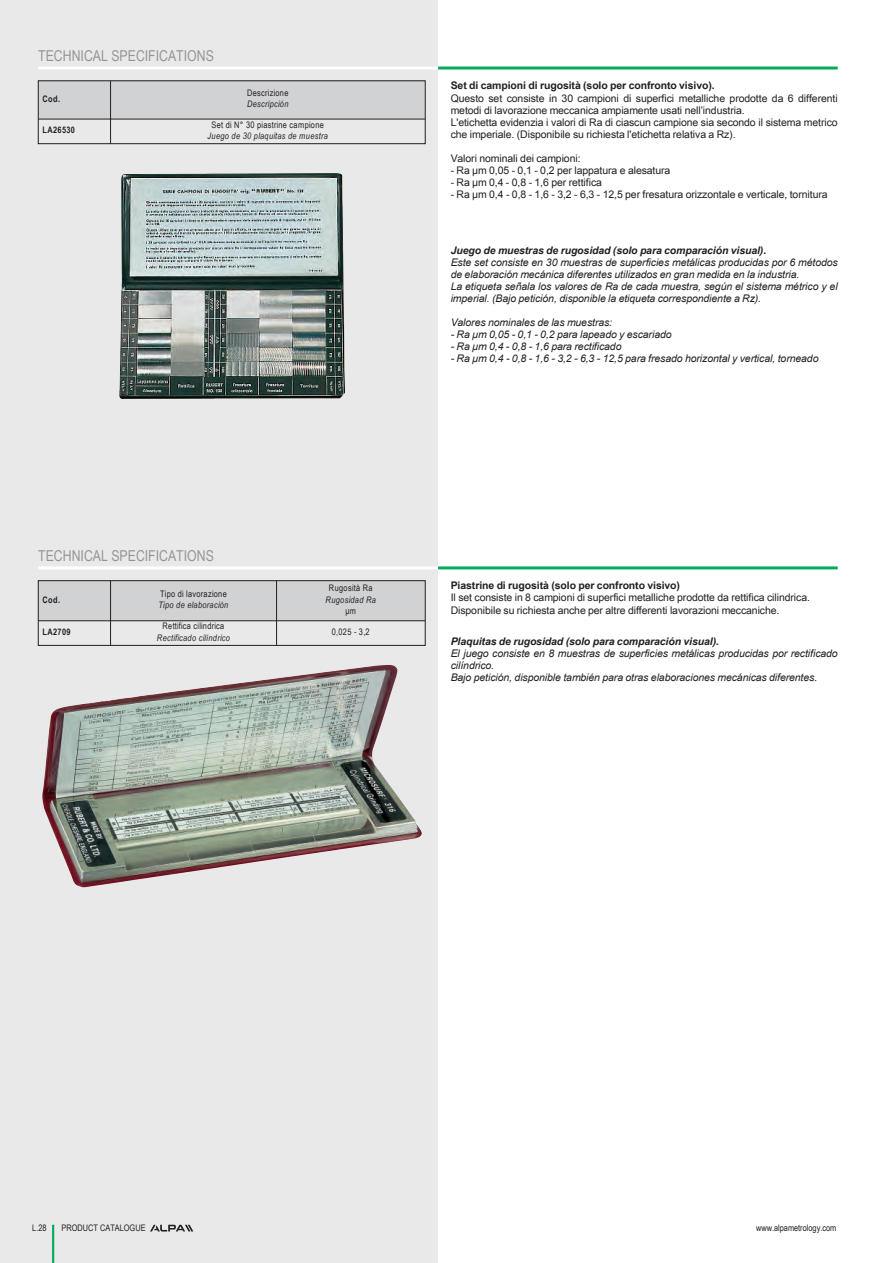
<style>
.page{position:relative;width:893px;height:1263px;background:#fff}
.page>*{position:absolute;margin:0;border:0;box-sizing:border-box;transform-origin:0 0}
.t1{font:15px "Arial Link Narrow";color:#939598}
.t2{font:italic 10.5px/12px "Arial Link";letter-spacing:-.01em;color:#231f20}
.t3{font:10.5px/12px "Arial Link";letter-spacing:-.01em;color:#231f20}
.t4{font:italic 700 10.5px "Arial Link";letter-spacing:-.01em;color:#231f20}
.t5{font:700 10.5px "Arial Link";letter-spacing:-.01em;color:#231f20}
.t6{font:italic 9px "Arial Link Narrow";letter-spacing:.04em;color:#231f20}
.t7{font:9px "Arial Link Narrow";letter-spacing:.04em;color:#231f20}
.t8{font:9px "Arial Link Narrow";letter-spacing:.02em;color:#231f20}
.t9{font:9px "Arial Link Narrow";color:#231f20}
.t10{font:700 9px "Arial Link Narrow";letter-spacing:.045em;color:#231f20}
</style>
<div class="page">
<div style="left:0;top:0;width:438px;height:1263px;background:#e9e9e9"></div>
<svg style="left:150px;top:1225px;width:43px;height:6px"></svg>
<hr style="left:52px;top:1225px;width:2px;height:38px;background:#00ab5b">
<hr style="left:438px;top:67px;width:400px;height:3px;background:#00ab5b">
<div style="left:38px;top:81px;width:73px;height:38px;background:#d1d2d4"></div>
<div style="left:111px;top:81px;width:314px;height:38px;background:#d1d2d4"></div>
<hr style="left:38px;top:119px;width:387px;height:1px;background:#231f20">
<hr style="left:110px;top:81px;width:1px;height:63px;background:#231f20">
<div style="left:38px;top:81px;width:387px;height:63px;border:1px solid #231f20"></div>
<img style="left:119px;top:173px;width:226px;height:226px">
<hr style="left:38px;top:67px;width:400px;height:3px;background:#fff">
<hr style="left:438px;top:566px;width:400px;height:3px;background:#00ab5b">
<div style="left:38px;top:581px;width:73px;height:40px;background:#d1d2d4"></div>
<div style="left:111px;top:581px;width:166px;height:40px;background:#d1d2d4"></div>
<div style="left:277px;top:581px;width:148px;height:40px;background:#d1d2d4"></div>
<hr style="left:38px;top:620px;width:387px;height:1px;background:#231f20">
<hr style="left:110px;top:581px;width:1px;height:64px;background:#231f20">
<hr style="left:276px;top:581px;width:1px;height:64px;background:#231f20">
<div style="left:38px;top:580px;width:387px;height:66px;border:1px solid #231f20"></div>
<img style="left:42px;top:665px;width:380px;height:222px">
<hr style="left:38px;top:566px;width:400px;height:3px;background:#fff">
<h1 class="t1" style="left:38px;top:47px;width:177px">TECHNICAL SPECIFICATIONS</h1>
<p class="t10" style="left:43px;top:93px;width:19px">Cod.</p>
<p class="t8" style="left:247px;top:88px;width:43px">Descrizione</p>
<p class="t6" style="left:247px;top:99px;width:43px">Descripción</p>
<p class="t10" style="left:43px;top:125px;width:34px">LA26530</p>
<p class="t7" style="left:211px;top:119px;width:114px">Set di N° 30 piastrine campione</p>
<p class="t6" style="left:208px;top:131px;width:122px">Juego de 30 plaquitas de muestra</p>
<h1 class="t1" style="left:38px;top:547px;width:177px">TECHNICAL SPECIFICATIONS</h1>
<p class="t10" style="left:43px;top:594px;width:19px">Cod.</p>
<p class="t10" style="left:43px;top:626px;width:30px">LA2709</p>
<p class="t7" style="left:160px;top:589px;width:68px">Tipo di lavorazione</p>
<p class="t6" style="left:158px;top:600px;width:71px">Tipo de elaboración</p>
<p class="t8" style="left:162px;top:621px;width:63px">Rettifica cilindrica</p>
<p class="t6" style="left:157px;top:632px;width:74px">Rectificado cilíndrico</p>
<p class="t7" style="left:329px;top:583px;width:45px">Rugosità Ra</p>
<p class="t6" style="left:326px;top:594px;width:52px">Rugosidad Ra</p>
<p class="t8" style="left:345px;top:605px;width:12px">μm</p>
<p class="t8" style="left:332px;top:627px;width:39px">0,025 - 3,2</p>
<p class="t5" style="left:451px;top:80px;width:265px">Set di campioni di rugosità (solo per confronto visivo).</p>
<p class="t3" style="left:451px;top:92px;width:389px">Questo set consiste in 30 campioni di superfici metalliche prodotte da 6 differenti metodi di lavorazione meccanica ampiamente usati nell’industria.<br>L'etichetta evidenzia i valori di Ra di ciascun campione sia secondo il sistema metrico che imperiale. (Disponibile su richiesta l'etichetta relativa a Rz).</p>
<p class="t3" style="left:451px;top:152px;width:131px">Valori nominali dei campioni:</p>
<p class="t3" style="left:451px;top:164px;width:221px">- Ra µm 0,05 - 0,1 - 0,2 per lappatura e alesatura</p>
<p class="t3" style="left:451px;top:176px;width:153px">- Ra µm 0,4 - 0,8 - 1,6 per rettifica</p>
<p class="t3" style="left:451px;top:188px;width:378px">- Ra µm 0,4 - 0,8 - 1,6 - 3,2 - 6,3 - 12,5 per fresatura orizzontale e verticale, tornitura</p>
<p class="t4" style="left:451px;top:244px;width:317px">Juego de muestras de rugosidad (solo para comparación visual).</p>
<p class="t2" style="left:451px;top:256px;width:389px">Este set consiste en 30 muestras de superficies metálicas producidas por 6 métodos de elaboración mecánica diferentes utilizados en gran medida en la industria.<br>La etiqueta señala los valores de Ra de cada muestra, según el sistema métrico y el imperial. (Bajo petición, disponible la etiqueta correspondiente a Rz).</p>
<p class="t2" style="left:451px;top:316px;width:163px">Valores nominales de las muestras:</p>
<p class="t2" style="left:451px;top:328px;width:222px">- Ra µm 0,05 - 0,1 - 0,2 para lapeado y escariado</p>
<p class="t2" style="left:451px;top:341px;width:172px">- Ra µm 0,4 - 0,8 - 1,6 para rectificado</p>
<p class="t2" style="left:451px;top:353px;width:369px">- Ra µm 0,4 - 0,8 - 1,6 - 3,2 - 6,3 - 12,5 para fresado horizontal y vertical, torneado</p>
<p class="t5" style="left:451px;top:580px;width:231px">Piastrine di rugosità (solo per confronto visivo)</p>
<p class="t3" style="left:451px;top:592px;width:361px">Il set consiste in 8 campioni di superfici metalliche prodotte da rettifica cilindrica.<br>Disponibile su richiesta anche per altre differenti lavorazioni meccaniche.</p>
<p class="t4" style="left:451px;top:635px;width:270px">Plaquitas de rugosidad (solo para comparación visual).</p>
<p class="t2" style="left:451px;top:647px;width:389px">El juego consiste en 8 muestras de superficies metálicas producidas por rectificado cilíndrico.<br>Bajo petición, disponible también para otras elaboraciones mecánicas diferentes.</p>
<p class="t8" style="left:32px;top:1222px;width:16px">L.28</p>
<p class="t9" style="left:62px;top:1223px;width:86px">PRODUCT CATALOGUE</p>
<p class="t9" style="left:756px;top:1223px;width:82px">www.alpametrology.com</p>
</div>
